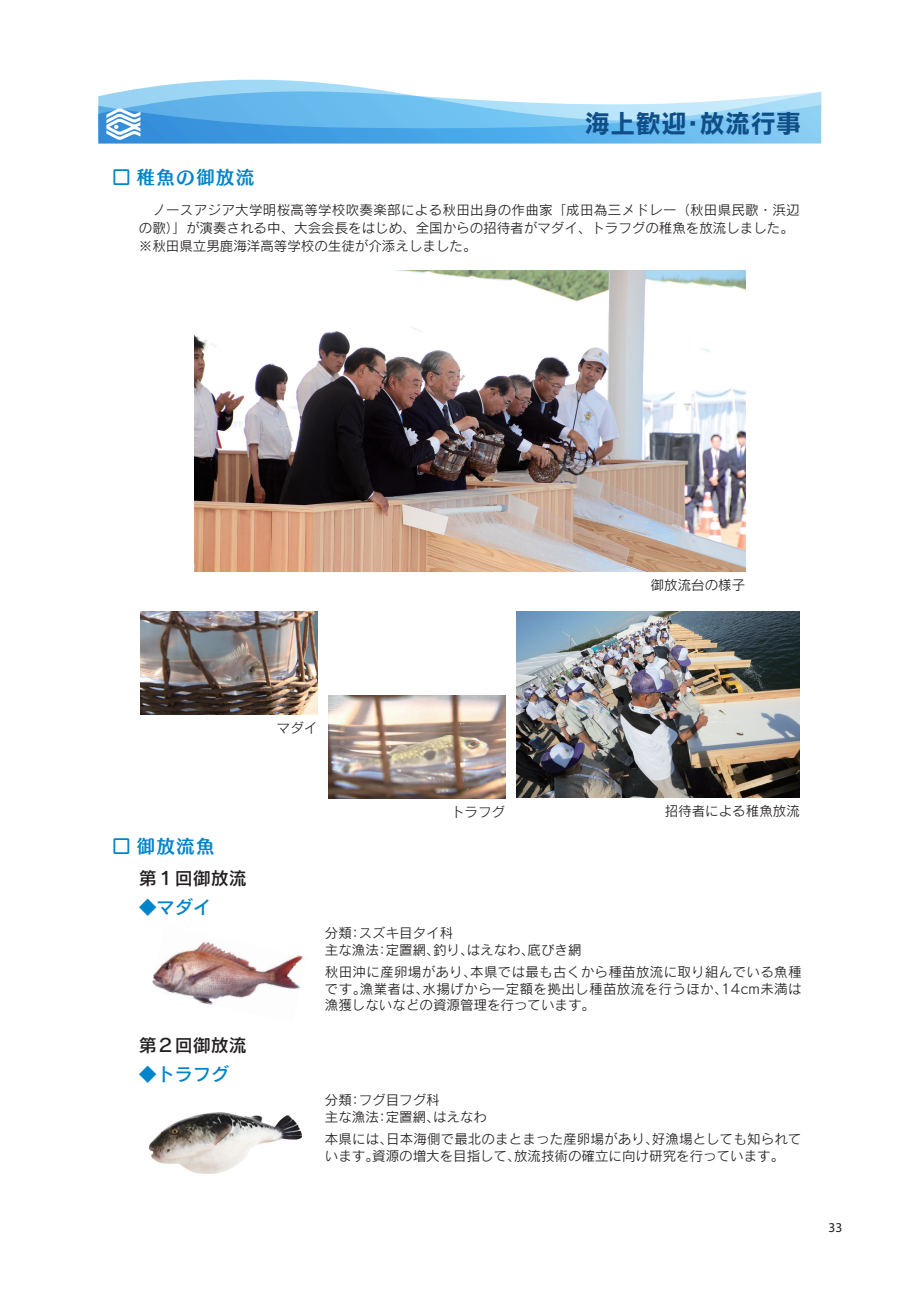
<style>
.page{position:relative;width:919px;height:1289px;background:#fff}
.page>*{position:absolute;margin:0;border:0;box-sizing:border-box;transform-origin:0 0}
.t1{font:25.5px "Rodin Pro B";color:#0f4e87}
.t2{font:18px "Humming Std B";letter-spacing:.1em;color:#0084ca}
.t3{font:18px "Rodin Pro DB";color:#231f20}
.t4{font:18px "Rodin Pro DB";color:#0084ca}
.t5{font:13.5px/16.5px "Rodin Pro M";color:#231f20}
.t6{font:13.5px "Myriad Pro";color:#231f20}
</style>
<div class="page">
<img style="left:195px;top:270px;width:550px;height:302px">
<img style="left:152px;top:941px;width:151px;height:64px">
<img style="left:150px;top:1112px;width:152px;height:61px">
<img style="left:516px;top:611px;width:283px;height:186px">
<img style="left:140px;top:611px;width:177px;height:103px">
<img style="left:328px;top:695px;width:177px;height:103px">
<svg style="left:98px;top:80px;width:723px;height:63px"></svg>
<h1 class="t1" style="left:584px;top:106px;width:218px">海上歓迎・放流行事</h1>
<h2 class="t2" style="left:113px;top:164px;width:143px">□ 稚魚の御放流</h2>
<p class="t5" style="left:139px;top:200px;width:662px;line-height:18px">　ノースアジア大学明桜高等学校吹奏楽部による秋田出身の作曲家「成田為三メドレー（秋田県民歌・浜辺の歌）」が演奏される中、大会会長をはじめ、全国からの招待者がマダイ、トラフグの稚魚を放流しました。※秋田県立男鹿海洋高等学校の生徒が介添えしました。</p>
<p class="t5" style="left:650px;top:576px;width:96px">御放流台の様子</p>
<h2 class="t2" style="left:113px;top:833px;width:103px">□ 御放流魚</h2>
<h2 class="t3" style="left:139px;top:866px;width:109px">第１回御放流</h2>
<h2 class="t4" style="left:139px;top:895px;width:73px">◆マダイ</h2>
<h2 class="t3" style="left:139px;top:1033px;width:109px">第２回御放流</h2>
<h2 class="t4" style="left:139px;top:1062px;width:91px">◆トラフグ</h2>
<p class="t5" style="left:277px;top:719px;width:42px">マダイ</p>
<p class="t5" style="left:451px;top:803px;width:55px">トラフグ</p>
<p class="t5" style="left:664px;top:802px;width:136px">招待者による稚魚放流</p>
<p class="t5" style="left:325px;top:924px;width:258px">分類：スズキ目タイ科<br>主な漁法：定置網、釣り、はえなわ、底びき網</p>
<p class="t5" style="left:325px;top:963px;width:478px;text-align:justify">秋田沖に産卵場があり、本県では最も古くから種苗放流に取り組んでいる魚種です。漁業者は、水揚げから一定額を拠出し種苗放流を行うほか、14cm未満は漁獲しないなどの資源管理を行っています。</p>
<p class="t5" style="left:325px;top:1091px;width:164px">分類：フグ目フグ科<br>主な漁法：定置網、はえなわ</p>
<p class="t5" style="left:325px;top:1130px;width:478px">本県には、日本海側で最北のまとまった産卵場があり、好漁場としても知られています。資源の増大を目指して、放流技術の確立に向け研究を行っています。</p>
<p class="t6" style="left:828px;top:1218px;width:15px">33</p>
</div>
